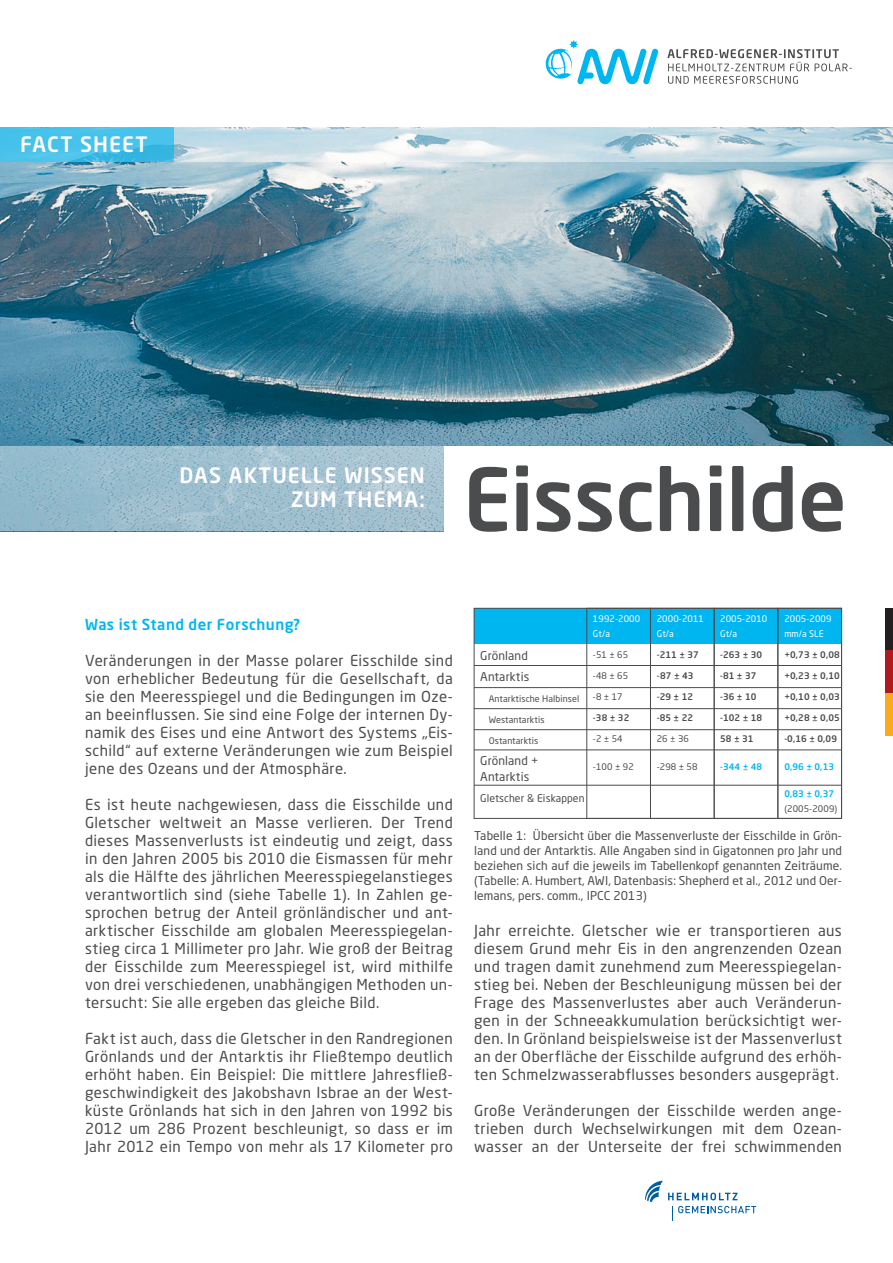
<style>
.page{position:relative;width:893px;height:1263px;background:#fff}
.page>*{position:absolute;margin:0;border:0;box-sizing:border-box;transform-origin:0 0}
.t1{font:500 85.5px "Neo Sans W1 G";letter-spacing:-.01em;color:#4b4c4d}
.t2{font:500 21px "Neo Sans W1 G";letter-spacing:.05em;color:#fff}
.t3{font:15px/18px "Neo Sans W1 G";letter-spacing:.03em;color:#4b4c4d;text-align:justify}
.t4{font:500 15px "Neo Sans W1 G";letter-spacing:.03em;color:#00b6f0}
.t5{font:12px/15px "Neo Sans W1 G";letter-spacing:.01em;color:#4b4c4d;text-align:justify}
.t6{font:10.5px "Neo Sans W1 G";letter-spacing:.01em;color:#4b4c4d}
.t7{font:500 9px "Neo Sans W1 G";letter-spacing:.01em;color:#4b4c4d}
.t8{font:9px "Neo Sans W1 G";letter-spacing:.01em;color:#4b4c4d}
.t9{font:9px "Neo Sans W1 G";letter-spacing:.01em;color:#fff}
.t10{font:500 9px "Neo Sans W1 G";letter-spacing:.01em;color:#00b6f0}
</style>
<div class="page">
<img style="left:0;top:162px;width:893px;height:284px">
<svg style="left:173px;top:128px;width:720px;height:34px;background:#c7dce5"></svg>
<svg style="left:0;top:446px;width:444px;height:85px;background:#9dbece"></svg>
<svg style="left:0;top:128px;width:173px;height:34px;background:#45c0e9"></svg>
<div style="left:885px;top:608px;width:8px;height:43px;background:#231f20"></div>
<div style="left:885px;top:650px;width:8px;height:43px;background:#ae1a1e"></div>
<div style="left:885px;top:693px;width:8px;height:43px;background:#faab1a"></div>
<svg style="left:545px;top:40px;width:113px;height:45px"></svg>
<svg style="left:667px;top:49px;width:185px;height:35px"></svg>
<svg style="left:645px;top:1181px;width:111px;height:39px"></svg>
<div style="left:474px;top:608px;width:367px;height:36px;background:#00b6f0"></div>
<div style="left:778px;top:608px;width:64px;height:211px;border:1px solid #4b4c4d"></div>
<div style="left:714px;top:608px;width:64px;height:211px;border:1px solid #4b4c4d"></div>
<div style="left:587px;top:608px;width:64px;height:211px;border:1px solid #4b4c4d"></div>
<hr style="left:474px;top:665px;width:367px;height:1px;background:#4b4c4d">
<hr style="left:474px;top:687px;width:367px;height:1px;background:#4b4c4d">
<hr style="left:474px;top:708px;width:367px;height:1px;background:#4b4c4d">
<hr style="left:474px;top:729px;width:367px;height:1px;background:#4b4c4d">
<hr style="left:474px;top:750px;width:367px;height:1px;background:#4b4c4d">
<hr style="left:474px;top:785px;width:367px;height:1px;background:#4b4c4d">
<p class="t2" style="left:20px;top:131px;width:129px">FACT SHEET</p>
<p class="t2" style="left:179px;top:462px;width:247px">DAS AKTUELLE WISSEN</p>
<p class="t2" style="left:291px;top:486px;width:135px">ZUM THEMA:</p>
<p class="t1" style="left:463px;top:445px;width:385px">Eisschilde</p>
<p class="t4" style="left:85px;top:615px;width:217px">Was ist Stand der Forschung?</p>
<p class="t3" style="left:85px;top:651px;width:369px">Veränderungen in der Masse polarer Eisschilde sind von erheblicher Bedeutung für die Gesellschaft, da sie den Meeresspiegel und die Bedingungen im Oze&shy;an beeinflussen. Sie sind eine Folge der internen Dy&shy;namik des Eises und eine Antwort des Systems „Eis&shy;schild“ auf externe Veränderungen wie zum Beispiel jene des Ozeans und der Atmosphäre.</p>
<p class="t3" style="left:85px;top:795px;width:369px">Es ist heute nachgewiesen, dass die Eisschilde und Gletscher weltweit an Masse verlieren. Der Trend dieses Massenverlusts ist eindeutig und zeigt, dass in den Jahren 2005 bis 2010 die Eismassen für mehr als die Hälfte des jährlichen Meeresspiegelanstieges verantwortlich sind (siehe Tabelle 1). In Zahlen ge&shy;sprochen betrug der Anteil grönländischer und ant&shy;arktischer Eisschilde am globalen Meeresspiegelan&shy;stieg circa 1 Millimeter pro Jahr. Wie groß der Beitrag der Eisschilde zum Meeresspiegel ist, wird mithilfe von drei verschiedenen, unabhängigen Methoden un&shy;tersucht: Sie alle ergeben das gleiche Bild.</p>
<p class="t3" style="left:85px;top:1029px;width:369px">Fakt ist auch, dass die Gletscher in den Randregionen Grönlands und der Antarktis ihr Fließtempo deutlich erhöht haben. Ein Beispiel: Die mittlere Jahresfließ&shy;geschwindigkeit des Jakobshavn Isbrae an der West&shy;küste Grönlands hat sich in den Jahren von 1992 bis 2012 um 286 Prozent beschleunigt, so dass er im Jahr 2012 ein Tempo von mehr als 17 Kilometer pro</p>
<p class="t9" style="left:784px;top:613px;width:49px">2005-2009</p>
<p class="t9" style="left:784px;top:628px;width:41px">mm/a SLE</p>
<p class="t7" style="left:784px;top:649px;width:57px">+0,73 ± 0,08</p>
<p class="t7" style="left:784px;top:670px;width:57px">+0,23 ± 0,10</p>
<p class="t7" style="left:784px;top:691px;width:57px">+0,10 ± 0,03</p>
<p class="t7" style="left:784px;top:712px;width:57px">+0,28 ± 0,05</p>
<p class="t7" style="left:784px;top:733px;width:54px">-0,16 ± 0,09</p>
<p class="t10" style="left:784px;top:761px;width:51px">0,96 ± 0,13</p>
<p class="t10" style="left:784px;top:788px;width:51px">0,83 ± 0,37</p>
<p class="t8" style="left:784px;top:804px;width:54px">(2005-2009)</p>
<p class="t5" style="left:474px;top:828px;width:369px">Tabelle 1: Übersicht über die Massenverluste der Eisschilde in Grön&shy;land und der Antarktis. Alle Angaben sind in Gigatonnen pro Jahr und beziehen sich auf die jeweils im Tabellenkopf genannten Zeiträume. (Tabelle: A. Humbert, AWI, Datenbasis: Shepherd et al., 2012 und Oer&shy;lemans, pers. comm., IPCC 2013)</p>
<p class="t9" style="left:593px;top:613px;width:49px">1992-2000</p>
<p class="t9" style="left:593px;top:628px;width:19px">Gt/a</p>
<p class="t8" style="left:593px;top:649px;width:37px">-51 ± 65</p>
<p class="t8" style="left:593px;top:670px;width:37px">-48 ± 65</p>
<p class="t8" style="left:593px;top:691px;width:31px">-8 ± 17</p>
<p class="t7" style="left:593px;top:712px;width:38px">-38 ± 32</p>
<p class="t8" style="left:593px;top:733px;width:31px">-2 ± 54</p>
<p class="t8" style="left:593px;top:762px;width:42px">-100 ± 92</p>
<p class="t9" style="left:657px;top:613px;width:49px">2000-2011</p>
<p class="t9" style="left:657px;top:628px;width:19px">Gt/a</p>
<p class="t7" style="left:657px;top:649px;width:44px">-211 ± 37</p>
<p class="t7" style="left:657px;top:670px;width:38px">-87 ± 43</p>
<p class="t7" style="left:657px;top:691px;width:38px">-29 ± 12</p>
<p class="t7" style="left:657px;top:712px;width:38px">-85 ± 22</p>
<p class="t8" style="left:657px;top:733px;width:34px">26 ± 36</p>
<p class="t8" style="left:657px;top:762px;width:42px">-298 ± 58</p>
<p class="t9" style="left:720px;top:613px;width:49px">2005-2010</p>
<p class="t9" style="left:720px;top:628px;width:19px">Gt/a</p>
<p class="t7" style="left:720px;top:649px;width:44px">-263 ± 30</p>
<p class="t7" style="left:720px;top:670px;width:38px">-81 ± 37</p>
<p class="t7" style="left:720px;top:691px;width:38px">-36 ± 10</p>
<p class="t7" style="left:720px;top:712px;width:44px">-102 ± 18</p>
<p class="t7" style="left:720px;top:733px;width:35px">58 ± 31</p>
<p class="t10" style="left:720px;top:761px;width:44px">-344 ± 48</p>
<p class="t5" style="left:480px;top:647px;width:49px">Grönland</p>
<p class="t5" style="left:480px;top:668px;width:51px">Antarktis</p>
<p class="t8" style="left:489px;top:693px;width:92px">Antarktische Halbinsel</p>
<p class="t8" style="left:489px;top:714px;width:57px">Westantarktis</p>
<p class="t8" style="left:489px;top:735px;width:51px">Ostantarktis</p>
<p class="t5" style="left:480px;top:752px;width:60px">Grönland +</p>
<p class="t5" style="left:480px;top:769px;width:51px">Antarktis</p>
<p class="t6" style="left:480px;top:792px;width:106px">Gletscher &amp; Eiskappen</p>
<p class="t3" style="left:474px;top:921px;width:369px">Jahr erreichte. Gletscher wie er transportieren aus diesem Grund mehr Eis in den angrenzenden Ozean und tragen damit zunehmend zum Meeresspiegelan&shy;stieg bei. Neben der Beschleunigung müssen bei der Frage des Massenverlustes aber auch Veränderun&shy;gen in der Schneeakkumulation berücksichtigt wer&shy;den. In Grönland beispielsweise ist der Massenverlust an der Oberfläche der Eisschilde aufgrund des erhöh&shy;ten Schmelzwasserabflusses besonders ausgeprägt.</p>
<p class="t3" style="left:474px;top:1101px;width:369px">Große Veränderungen der Eisschilde werden ange&shy;trieben durch Wechselwirkungen mit dem Ozean&shy;wasser an der Unterseite der frei schwimmenden</p>
</div>
